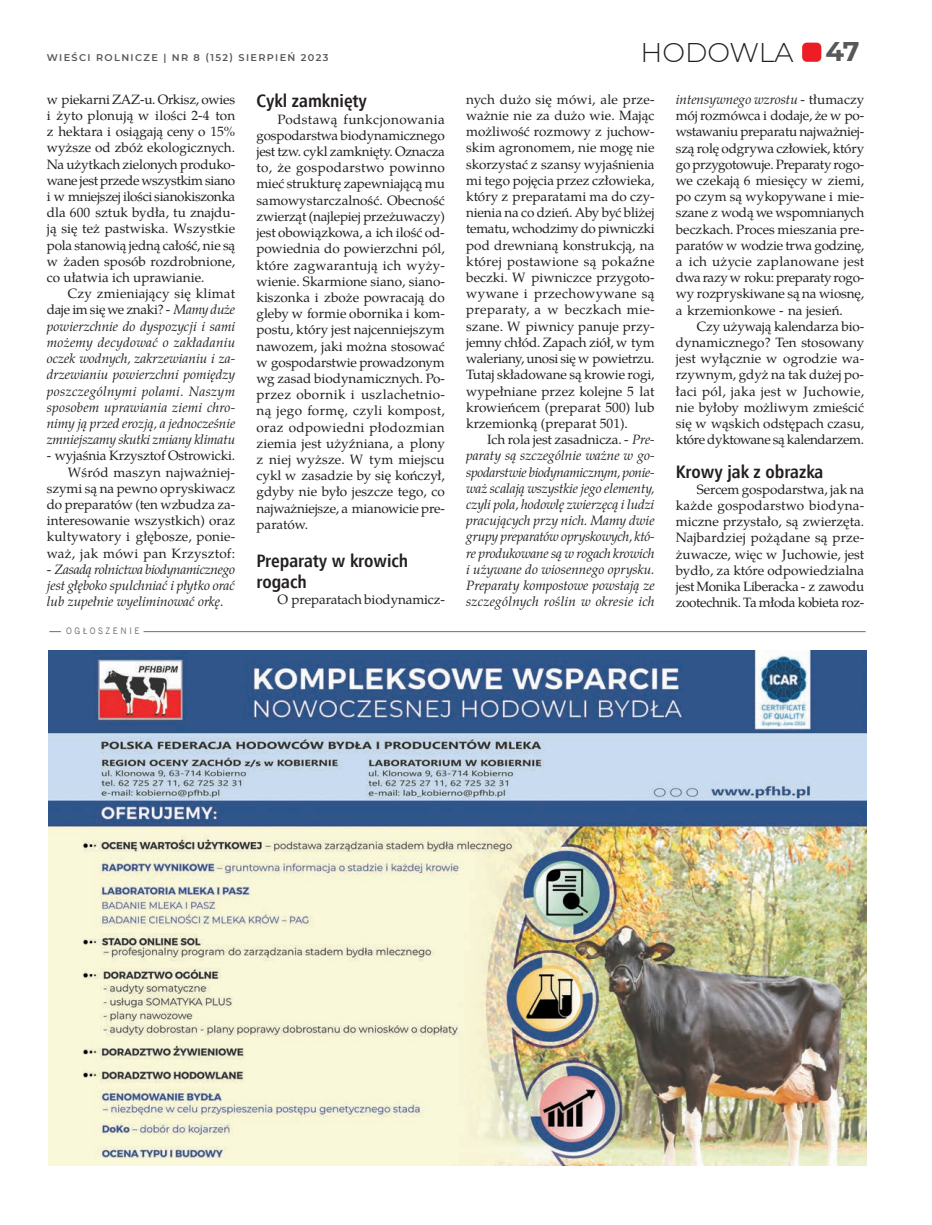
<style>
.page{position:relative;width:932px;height:1225px;background:#fff}
.page>*{position:absolute;margin:0;border:0;box-sizing:border-box;transform-origin:0 0}
.t1{font:300 27px "Montserrat";color:#231f20}
.t2{font:700 18px/21.6px "Humnst 777 Cn EU";color:#231f20}
.t3{font:13.5px/16.2px "Te X Gyre Pagella";letter-spacing:-.005em;color:#231f20;text-align:justify}
.t4{font:italic 13.5px/16.2px "Te X Gyre Pagella";color:#231f20;text-align:justify}
.t5{font:600 9.75px "Montserrat";letter-spacing:.14em;color:#57585a}
.t6{font:9px "News Goth EU";letter-spacing:.3em;color:#6c6d70}
.s1{font-weight:700;color:#57585a}
.s2{font-style:normal}
.s3{font-style:italic}
</style>
<div class="page">
<div style="left:801px;top:43px;width:20px;height:19px;background:#ee1d23;border-radius:5px"></div>
<hr style="left:143px;top:631px;width:722px;height:1px;background:#6c6d70">
<svg style="left:49px;top:631px;width:12px;height:1px"></svg>
<img style="left:49px;top:651px;width:816px;height:514px">
<p class="t5" style="left:47px;top:51px;width:283px">WIEŚCI ROLNICZE | NR 8 (152) SIERPIEŃ 2023</p>
<h1 class="t1" style="left:640px;top:34px;width:221px">HODOWLA <span class="s1">47</span></h1>
<p class="t3" style="left:47px;top:90px;width:190px">w piekarni ZAZ-u. Orkisz, owies i żyto plonują w ilości 2-4 ton z hektara i osiągają ceny o 15% wyższe od zbóż ekologicznych.<br>Na użytkach zielonych produko&shy;wane jest przede wszystkim siano i w mniejszej ilości sianokiszonka dla 600 sztuk bydła, tu znajdu&shy;ją się też pastwiska. Wszystkie pola stanowią jedną całość, nie są w żaden sposób rozdrobnione, co ułatwia ich uprawianie.</p>
<p class="t4" style="left:47px;top:285px;width:190px;text-indent:21px"><span class="s2">Czy zmieniający się klimat daje im się we znaki? -</span> Mamy duże powierzchnie do dyspozycji i sami możemy decydować o zakładaniu oczek wodnych, zakrzewianiu i za&shy;drzewianiu powierzchni pomiędzy poszczególnymi polami. Naszym sposobem uprawiania ziemi chro&shy;nimy ją przed erozją, a jednocześnie zmniejszamy skutki zmiany klimatu</p>
<p class="t3" style="left:47px;top:447px;width:190px;text-align:right">- wyjaśnia Krzysztof Ostrowicki.<br>Wśród maszyn najważniej&shy;szymi są na pewno opryskiwacz do preparatów (ten wzbudza za&shy;interesowanie wszystkich) oraz kultywatory i głębosze, ponie&shy;waż, jak mówi pan Krzysztof:</p>
<p class="t4" style="left:47px;top:560px;width:190px"><span class="s2">-</span> Zasadą rolnictwa biodynamicznego jest głęboko spulchniać i płytko orać lub zupełnie wyeliminować orkę<span class="s2">.</span></p>
<p class="t6" style="left:66px;top:625px;width:75px">OGŁOSZENIE</p>
<h2 class="t2" style="left:256px;top:90px;width:112px">Cykl zamknięty</h2>
<p class="t3" style="left:256px;top:110px;width:190px;text-indent:21px">Podstawą funkcjonowania gospodarstwa biodynamicznego jest tzw. cykl zamknięty. Oznacza to, że gospodarstwo powinno mieć strukturę zapewniającą mu samowystarczalność. Obecność zwierząt (najlepiej przeżuwaczy) jest obowiązkowa, a ich ilość od&shy;powiednia do powierzchni pól, które zagwarantują ich wyży&shy;wienie. Skarmione siano, siano&shy;kiszonka i zboże powracają do gleby w formie obornika i kom&shy;postu, który jest najcenniejszym nawozem, jaki można stosować w gospodarstwie prowadzonym wg zasad biodynamicznych. Po&shy;przez obornik i uszlachetnio&shy;ną jego formę, czyli kompost, oraz odpowiedni płodozmian ziemia jest użyźniana, a plony z niej wyższe. W tym miejscu cykl w zasadzie by się kończył, gdyby nie było jeszcze tego, co najważniejsze, a mianowicie pre&shy;paratów.</p>
<h2 class="t2" style="left:256px;top:549px;width:153px">Preparaty w krowich rogach</h2>
<p class="t3" style="left:277px;top:591px;width:169px">O preparatach biodynamicz-</p>
<p class="t3" style="left:466px;top:90px;width:190px">nych dużo się mówi, ale prze&shy;ważnie nie za dużo wie. Mając możliwość rozmowy z juchow&shy;skim agronomem, nie mogę nie skorzystać z szansy wyjaśnienia mi tego pojęcia przez człowieka, który z preparatami ma do czy&shy;nienia na co dzień. Aby być bliżej tematu, wchodzimy do piwniczki pod drewnianą konstrukcją, na której postawione są pokaźne beczki. W piwniczce przygoto&shy;wywane i przechowywane są preparaty, a w beczkach mie&shy;szane. W piwnicy panuje przy&shy;jemny chłód. Zapach ziół, w tym waleriany, unosi się w powietrzu.<br>Tutaj składowane są krowie rogi, wypełniane przez kolejne 5 lat krowieńcem (preparat 500) lub krzemionką (preparat 501).</p>
<p class="t4" style="left:466px;top:430px;width:190px;text-indent:21px"><span class="s2">Ich rola jest zasadnicza. -</span> Pre&shy;paraty są szczególnie ważne w go&shy;spodarstwie biodynamicznym, ponie&shy;waż scalają wszystkie jego elementy, czyli pola, hodowlę zwierzęcą i ludzi pracujących przy nich. Mamy dwie grupy preparatów opryskowych, któ&shy;re produkowane są w rogach krowich i używane do wiosennego oprysku.<br>Preparaty kompostowe powstają ze szczególnych roślin w okresie ich</p>
<p class="t3" style="left:675px;top:90px;width:190px"><span class="s3">intensywnego wzrostu</span> - tłumaczy mój rozmówca i dodaje, że w po&shy;wstawaniu preparatu najważniej&shy;szą rolę odgrywa człowiek, który go przygotowuje. Preparaty rogo&shy;we czekają 6 miesięcy w ziemi, po czym są wykopywane i mie&shy;szane z wodą we wspomnianych beczkach. Proces mieszania pre&shy;paratów w wodzie trwa godzinę, a ich użycie zaplanowane jest dwa razy w roku: preparaty rogo&shy;wy rozpryskiwane są na wiosnę, a krzemionkowe - na jesień.</p>
<p class="t3" style="left:675px;top:317px;width:190px;text-indent:21px">Czy używają kalendarza bio&shy;dynamicznego? Ten stosowany jest wyłącznie w ogrodzie wa&shy;rzywnym, gdyż na tak dużej po&shy;łaci pól, jaka jest w Juchowie, nie byłoby możliwym zmieścić się w wąskich odstępach czasu, które dyktowane są kalendarzem.</p>
<h2 class="t2" style="left:675px;top:460px;width:149px">Krowy jak z obrazka</h2>
<p class="t3" style="left:675px;top:480px;width:190px;text-indent:21px">Sercem gospodarstwa, jak na każde gospodarstwo biodyna&shy;miczne przystało, są zwierzęta.<br>Najbardziej pożądane są prze&shy;żuwacze, więc w Juchowie, jest bydło, za które odpowiedzialna jest Monika Liberacka - z zawodu zootechnik. Ta młoda kobieta roz-</p>
</div>
